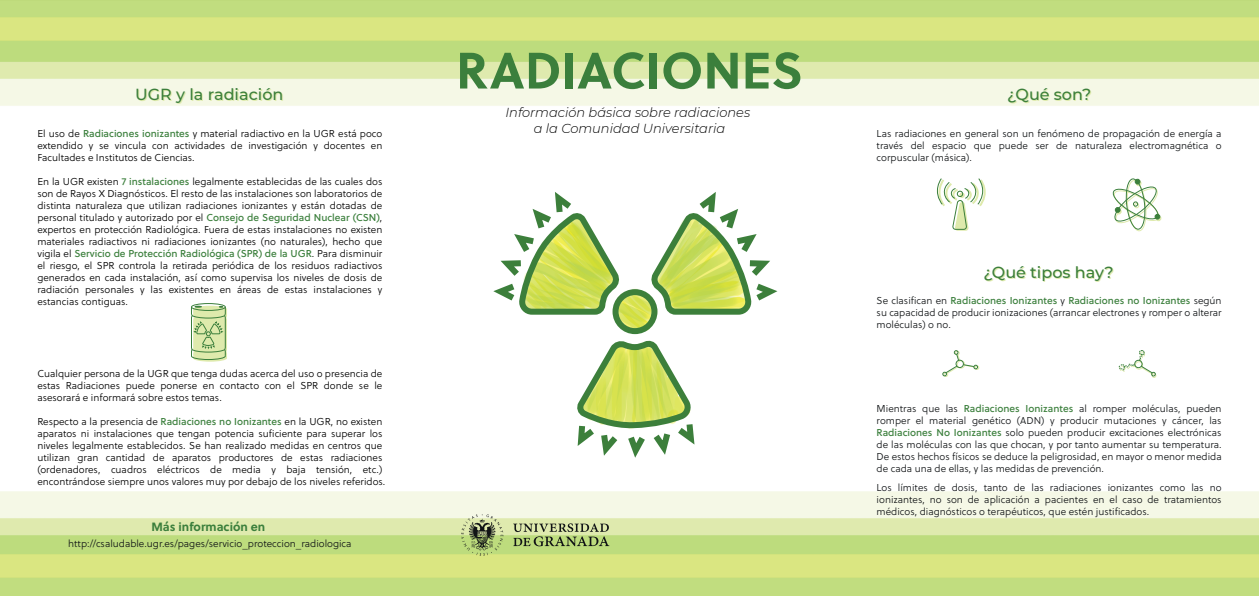
<style>
.page{position:relative;width:1259px;height:596px;background:#fff}
.page>*{position:absolute;margin:0;border:0;box-sizing:border-box;transform-origin:0 0}
.t1{font:700 51px "Soleil";color:#3b7f3c}
.t2{font:500 16px "Montserrat";color:#3c7f3b}
.t3{font:italic 300 13px "Montserrat";color:#000001}
.t4{font:700 12px "Soleil";color:#3b7f3c}
.t5{font:300 10px/12px "Soleil";color:#000001}
.t6{font:300 10px/12px "Soleil";color:#111416;text-align:justify}
.s1{font-weight:400;color:#3b7f3c}
</style>
<div class="page">
<img style="left:0;top:1px;width:1259px;height:594px">
<hr style="left:0;top:0;width:1259px;height:1px;background:#beda7b">
<img style="left:468px;top:137px;width:324px;height:367px">
<svg style="left:942px;top:350px;width:37px;height:27px"></svg>
<svg style="left:1118px;top:349px;width:38px;height:29px"></svg>
<div style="left:612px;top:289px;width:45px;height:45px;border:6px solid #3c7f3b;border-radius:50%"></div>
<svg style="left:646px;top:185px;width:138px;height:132px"></svg>
<svg style="left:486px;top:185px;width:138px;height:132px"></svg>
<svg style="left:571px;top:335px;width:127px;height:129px"></svg>
<div style="left:191px;top:303px;width:35px;height:8px;border:1px solid #3b7f3c;border-radius:50%"></div>
<svg style="left:190px;top:305px;width:37px;height:56px;background:#c0d69c"></svg>
<svg style="left:936px;top:177px;width:49px;height:53px"></svg>
<svg style="left:1111px;top:177px;width:50px;height:55px"></svg>
<svg style="left:461px;top:514px;width:42px;height:41px;background:#a7b87f"></svg>
<svg style="left:513px;top:523px;width:96px;height:23px;background:#9eae76"></svg>
<h1 class="t1" style="left:456px;top:31px;width:348px">RADIACIONES</h1>
<h2 class="t2" style="left:135px;top:83px;width:150px">UGR y la radiación</h2>
<h2 class="t2" style="left:1007px;top:83px;width:86px">¿Qué son?</h2>
<p class="t5" style="left:37px;top:127px;width:346px">El uso de <span class="s1">Radiaciones ionizantes</span> y material radiactivo en la UGR está poco</p>
<p class="t5" style="left:37px;top:139px;width:346px">extendido y se vincula con actividades de investigación y docentes en<br>Facultades e Institutos de Ciencias.</p>
<p class="t5" style="left:37px;top:175px;width:346px;text-align:justify">En la UGR existen <span class="s1">7 instalaciones</span> legalmente establecidas de las cuales dos son de Rayos X Diagnósticos. El resto de las instalaciones son laboratorios de distinta naturaleza que utilizan radiaciones ionizantes y están dotadas de personal titulado y autorizado por el <span class="s1">Consejo de Seguridad Nuclear (CSN)</span>, expertos en protección Radiológica. Fuera de estas instalaciones no existen materiales radiactivos ni radiaciones ionizantes (no naturales), hecho que vigila el <span class="s1">Servicio de Protección Radiológica (SPR) de la UGR</span>. Para disminuir el riesgo, el SPR controla la retirada periódica de los residuos radiactivos generados en cada instalación, así como supervisa los niveles de dosis de radiación personales y las existentes en áreas de estas instalaciones y estancias contiguas.</p>
<p class="t5" style="left:37px;top:367px;width:346px;text-align:justify">Cualquier persona de la UGR que tenga dudas acerca del uso o presencia de estas Radiaciones puede ponerse en contacto con el SPR donde se le asesorará e informará sobre estos temas.</p>
<p class="t5" style="left:37px;top:415px;width:349px">Respecto a la presencia de <span class="s1">Radiaciones no Ionizantes</span> en la UGR, no existen aparatos ni instalaciones que tengan potencia suficiente para superar los niveles legalmente establecidos. Se han realizado medidas en centros que utilizan gran cantidad de aparatos productores de estas radiaciones (ordenadores, cuadros eléctricos de media y baja tensión, etc.) encontrándose siempre unos valores muy por debajo de los niveles referidos.</p>
<p class="t4" style="left:151px;top:517px;width:115px">Más información en</p>
<p class="t6" style="left:68px;top:537px;width:285px">http://csaludable.ugr.es/pages/servicio_proteccion_radiologica</p>
<h3 class="t3" style="left:505px;top:104px;width:246px">Información básica sobre radiaciones</h3>
<h3 class="t3" style="left:534px;top:119px;width:193px">a la Comunidad Universitaria</h3>
<p class="t6" style="left:876px;top:127px;width:346px">Las radiaciones en general son un fenómeno de propagación de energía a través del espacio que puede ser de naturaleza electromagnética o corpuscular (másica).</p>
<h2 class="t2" style="left:983px;top:261px;width:132px">¿Qué tipos hay?</h2>
<p class="t6" style="left:876px;top:294px;width:346px">Se clasifican en <span class="s1">Radiaciones Ionizantes</span> y <span class="s1">Radiaciones no Ionizantes</span> según su capacidad de producir ionizaciones (arrancar electrones y romper o alterar moléculas) o no.</p>
<p class="t6" style="left:876px;top:402px;width:346px">Mientras que las <span class="s1">Radiaciones Ionizantes</span> al romper moléculas, pueden romper el material genético (ADN) y producir mutaciones y cáncer, las <span class="s1">Radiaciones No Ionizantes</span> solo pueden producir excitaciones electrónicas de las moléculas con las que chocan, y por tanto aumentar su temperatura.<br>De estos hechos físicos se deduce la peligrosidad, en mayor o menor medida de cada una de ellas, y las medidas de prevención.</p>
<p class="t6" style="left:876px;top:481px;width:346px">Los límites de dosis, tanto de las radiaciones ionizantes como las no ionizantes, no son de aplicación a pacientes en el caso de tratamientos médicos, diagnósticos o terapéuticos, que estén justificados.</p>
</div>
